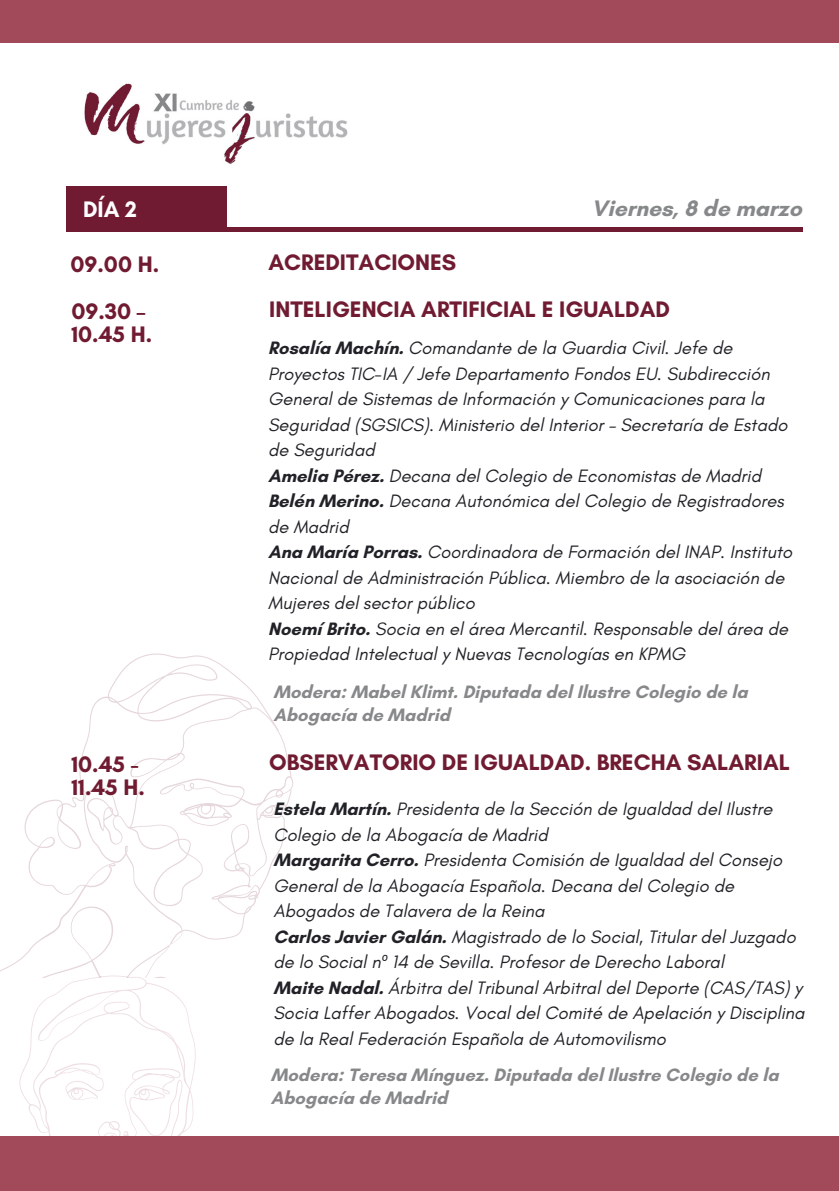
<style>
.page{position:relative;width:839px;height:1191px;background:#fff}
.page>*{position:absolute;margin:0;border:0;box-sizing:border-box;transform-origin:0 0}
.t1{font:700 22.8px/22.8px "Glacial Indifference";color:#701b31}
.t2{font:700 22.8px "Glacial Indifference";color:#868889}
.t3{font:700 22.8px "Glacial Indifference";color:#fff}
.t4{font:italic 18.2px/25.6px "Glacial Indifference";color:#212227}
.t5{font:700 18.2px/22.8px "Glacial Indifference";color:#868889}
.s1{font-weight:700;font-style:normal}
.s2{font-family:"Noto Sans"}
</style>
<div class="page">
<div style="left:67px;top:227px;width:735px;height:5px;background:#701b31"></div>
<div style="left:67px;top:186px;width:160px;height:46px;background:#701b31"></div>
<div style="left:0;top:0;width:838px;height:43px;background:#a2495a"></div>
<div style="left:0;top:1136px;width:838px;height:55px;background:#a2495a"></div>
<svg style="left:0;top:653px;width:293px;height:483px"></svg>
<img style="left:84px;top:83px;width:264px;height:81px">
<h3 class="t3" style="left:83px;top:195px;width:55px">DÍA 2</h3>
<h3 class="t2" style="left:591px;top:194px;width:212px">Viernes, 8 de marzo</h3>
<p class="t1" style="left:70px;top:252px;width:90px">09.00 H.</p>
<p class="t1" style="left:268px;top:250px;width:189px">ACREDITACIONES</p>
<p class="t1" style="left:71px;top:300px;width:82px">09.30 –<br>10.45 H.</p>
<p class="t1" style="left:269px;top:297px;width:402px">INTELIGENCIA ARTIFICIAL E IGUALDAD</p>
<p class="t4" style="left:268px;top:335px;width:521px"><span class="s1">Rosalía Machín.</span> Comandante de la Guardia Civil. Jefe de Proyectos TIC-IA / Jefe Departamento Fondos EU. Subdirección General de Sistemas de Información y Comunicaciones para la Seguridad (SGSICS). Ministerio del Interior – Secretaría de Estado de Seguridad</p>
<h1 class="t4" style="left:268px;top:463px;width:494px"><span class="s1">Amelia Pérez.</span> Decana del Colegio de Economistas de Madrid</h1>
<h2 class="t4" style="left:268px;top:488px;width:517px"><span class="s1">Belén Merino.</span> Decana Autonómica del Colegio de Registradores de Madrid</h2>
<h3 class="t4" style="left:268px;top:539px;width:525px"><span class="s1">Ana María Porras.</span> Coordinadora de Formación del INAP. Instituto<br>Nacional de Administración Pública. Miembro de la asociación de<br>Mujeres del sector público</h3>
<h3 class="t4" style="left:268px;top:616px;width:521px"><span class="s1">Noemí Brito.</span> Socia en el área Mercantil. Responsable del área de<br>Propiedad Intelectual y Nuevas Tecnologías en KPMG</h3>
<p class="t5" style="left:273px;top:680px;width:476px">Modera: Mabel Klimt. Diputada del Ilustre Colegio de la<br>Abogacía de Madrid</p>
<p class="t1" style="left:71px;top:752px;width:75px">10.45 -<br>11.45 H.</p>
<p class="t1" style="left:269px;top:750px;width:522px">OBSERVATORIO DE IGUALDAD. BRECHA SALARIAL</p>
<h3 class="t4" style="left:273px;top:796px;width:500px"><span class="s1">Estela Martín.</span> Presidenta de la Sección de Igualdad del Ilustre<br>Colegio de la Abogacía de Madrid</h3>
<h4 class="t4" style="left:273px;top:847px;width:510px"><span class="s1">Margarita Cerro.</span> Presidenta Comisión de Igualdad del Consejo<br>General de la Abogacía Española. Decana del Colegio de<br>Abogados de Talavera de la Reina</h4>
<h3 class="t4" style="left:273px;top:923px;width:524px"><span class="s1">Carlos Javier Galán.</span> Magistrado de lo Social, Titular del Juzgado de lo Social n<span class="s2">º</span> 14 de Sevilla. Profesor de Derecho Laboral</h3>
<p class="t4" style="left:273px;top:974px;width:532px"><span class="s1">Maite Nadal.</span> Árbitra del Tribunal Arbitral del Deporte (CAS/TAS) y<br>Socia Laffer Abogados. Vocal del Comité de Apelación y Disciplina de la Real Federación Española de Automovilismo</p>
<p class="t5" style="left:271px;top:1064px;width:509px">Modera: Teresa Mínguez. Diputada del Ilustre Colegio de la<br>Abogacía de Madrid</p>
</div>
